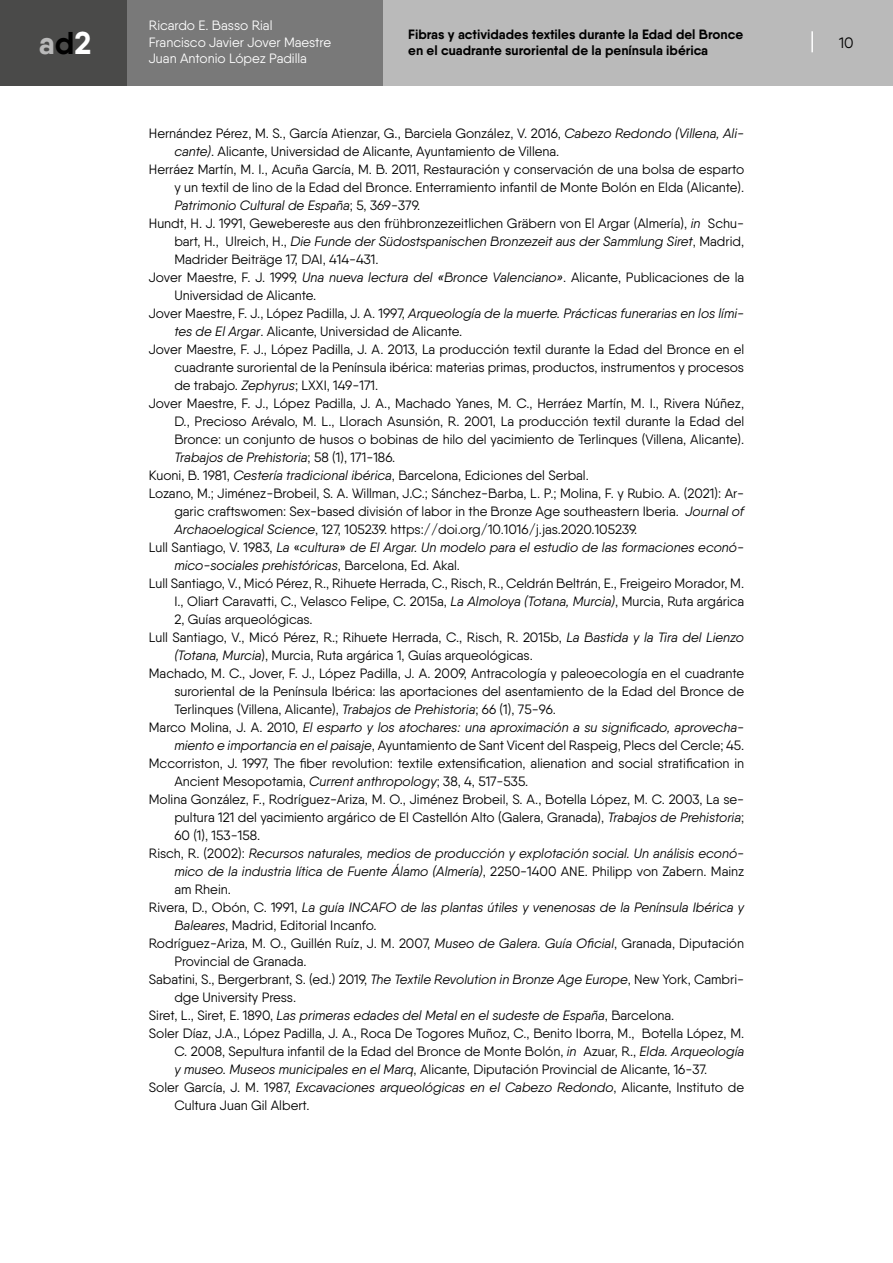
<style>
.page{position:relative;width:893px;height:1263px;background:#fff}
.page>*{position:absolute;margin:0;border:0;box-sizing:border-box;transform-origin:0 0}
.t1{font:700 31.5px "Qanelas";color:#bababa}
.t2{font:15px "Qanelas";color:#000}
.t3{font:13.5px "Qanelas";color:#000}
.t4{font:italic 13.5px "Qanelas";color:#000}
.t5{font:700 13.5px/16.5px "Qanelas";color:#000}
.t6{font:13.5px/16.5px "Qanelas";color:#fff}
.s1{color:#000}
.s2{color:#fff}
.s3{font-style:italic}
.s4{font-style:normal}
</style>
<div class="page">
<div style="left:0;top:0;width:128px;height:85px;background:#4a4a49"></div>
<div style="left:383px;top:0;width:510px;height:85px;background:#bababa"></div>
<div style="left:128px;top:0;width:255px;height:85px;background:#797979"></div>
<hr style="left:811px;top:31px;width:2px;height:21px;background:#fff">
<p class="t6" style="left:149px;top:17px;width:184px">Ricardo E. Basso Rial<br>Francisco Javier Jover Maestre<br>Juan Antonio López Padilla</p>
<p class="t5" style="left:408px;top:26px;width:336px">Fibras y actividades textiles durante la Edad del Bronce en el cuadrante suroriental de la península ibérica</p>
<h1 class="t1" style="left:39px;top:23px;width:54px">a<span class="s1">d</span><span class="s2">2</span></h1>
<p class="t2" style="left:839px;top:34px;width:16px">10</p>
<p class="t3" style="left:149px;top:125px;width:597px">Hernández Pérez, M. S., García Atienzar, G., Barciela González, V. 2016, <span class="s3">Cabezo Redondo (Villena, Ali-</span></p>
<p class="t3" style="left:174px;top:143px;width:386px"><span class="s3">cante)</span>. Alicante, Universidad de Alicante, Ayuntamiento de Villena.</p>
<p class="t3" style="left:149px;top:161px;width:597px">Herráez Martín, M. I., Acuña García, M. B. 2011, Restauración y conservación de una bolsa de esparto</p>
<p class="t3" style="left:174px;top:179px;width:571px">y un textil de lino de la Edad del Bronce. Enterramiento infantil de Monte Bolón en Elda (Alicante).</p>
<p class="t4" style="left:174px;top:197px;width:247px">Patrimonio Cultural de España<span class="s4">; 5, 369-379.</span></p>
<p class="t3" style="left:149px;top:215px;width:597px">Hundt, H. J. 1991, Gewebereste aus den frühbronzezeitlichen Gräbern von El Argar (Almería), <span class="s3">in</span> Schu-</p>
<p class="t4" style="left:174px;top:233px;width:571px"><span class="s4">bart, H., Ulreich, H.,</span> Die Funde der Südostspanischen Bronzezeit aus der Sammlung Siret<span class="s4">, Madrid,</span></p>
<p class="t3" style="left:174px;top:251px;width:206px">Madrider Beiträge 17, DAI, 414-431.</p>
<p class="t3" style="left:149px;top:269px;width:597px">Jover Maestre, F. J. 1999, <span class="s3">Una nueva lectura del «Bronce Valenciano»</span>. Alicante, Publicaciones de la</p>
<p class="t3" style="left:174px;top:287px;width:143px">Universidad de Alicante.</p>
<p class="t4" style="left:149px;top:305px;width:597px"><span class="s4">Jover Maestre, F. J., López Padilla, J. A. 1997,</span> Arqueología de la muerte. Prácticas funerarias en los lími-</p>
<p class="t3" style="left:174px;top:323px;width:289px"><span class="s3">tes de El Argar</span>. Alicante, Universidad de Alicante.</p>
<p class="t3" style="left:149px;top:341px;width:597px">Jover Maestre, F. J., López Padilla, J. A. 2013, La producción textil durante la Edad del Bronce en el</p>
<p class="t3" style="left:174px;top:359px;width:571px">cuadrante suroriental de la Península ibérica: materias primas, productos, instrumentos y procesos</p>
<p class="t3" style="left:174px;top:377px;width:205px">de trabajo. <span class="s3">Zephyrus</span>; LXXI, 149-171.</p>
<p class="t3" style="left:149px;top:395px;width:597px">Jover Maestre, F. J., López Padilla, J. A., Machado Yanes, M. C., Herráez Martín, M. I., Rivera Núñez,</p>
<p class="t3" style="left:174px;top:413px;width:571px">D., Precioso Arévalo, M. L., Llorach Asunsión, R. 2001, La producción textil durante la Edad del</p>
<p class="t3" style="left:174px;top:431px;width:571px">Bronce: un conjunto de husos o bobinas de hilo del yacimiento de Terlinques (Villena, Alicante).</p>
<p class="t4" style="left:174px;top:449px;width:222px">Trabajos de Prehistoria<span class="s4">; 58 (1), 171-186.</span></p>
<p class="t3" style="left:149px;top:467px;width:441px">Kuoni, B. 1981, <span class="s3">Cestería tradicional ibérica</span>, Barcelona, Ediciones del Serbal.</p>
<p class="t3" style="left:149px;top:485px;width:597px">Lozano, M.; Jiménez-Brobeil, S. A. Willman, J.C.; Sánchez-Barba, L. P.; Molina, F. y Rubio. A. (2021): Ar-</p>
<p class="t3" style="left:174px;top:503px;width:571px">garic craftswomen: Sex-based división of labor in the Bronze Age southeastern Iberia. <span class="s3">Journal of</span></p>
<p class="t3" style="left:174px;top:521px;width:465px"><span class="s3">Archaoelogical Science</span>, 127, 105239. https://doi.org/10.1016/j.jas.2020.105239.</p>
<p class="t4" style="left:149px;top:539px;width:597px"><span class="s4">Lull Santiago, V. 1983,</span> La <span class="s4">«</span>cultura<span class="s4">»</span> de El Argar. Un modelo para el estudio de las formaciones econó-</p>
<p class="t4" style="left:174px;top:557px;width:287px">mico-sociales prehistóricas<span class="s4">, Barcelona, Ed. Akal.</span></p>
<p class="t3" style="left:149px;top:575px;width:597px">Lull Santiago, V., Micó Pérez, R., Rihuete Herrada, C., Risch, R., Celdrán Beltrán, E., Freigeiro Morador, M.</p>
<p class="t3" style="left:174px;top:593px;width:571px">I., Oliart Caravatti, C., Velasco Felipe, C. 2015a, <span class="s3">La Almoloya (Totana, Murcia)</span>, Murcia, Ruta argárica</p>
<p class="t3" style="left:174px;top:611px;width:140px">2, Guías arqueológicas.</p>
<p class="t3" style="left:149px;top:629px;width:597px">Lull Santiago, V., Micó Pérez, R.; Rihuete Herrada, C., Risch, R. 2015b, <span class="s3">La Bastida y la Tira del Lienzo</span></p>
<p class="t3" style="left:174px;top:647px;width:360px"><span class="s3">(Totana, Murcia</span>), Murcia, Ruta argárica 1, Guías arqueológicas.</p>
<p class="t3" style="left:149px;top:665px;width:597px">Machado, M. C., Jover, F. J., López Padilla, J. A. 2009, Antracología y paleoecología en el cuadrante</p>
<p class="t3" style="left:174px;top:683px;width:571px">suroriental de la Península Ibérica: las aportaciones del asentamiento de la Edad del Bronce de</p>
<p class="t3" style="left:174px;top:701px;width:383px">Terlinques (Villena, Alicante), <span class="s3">Trabajos de Prehistoria</span>; 66 (1), 75-96.</p>
<p class="t4" style="left:149px;top:719px;width:597px"><span class="s4">Marco Molina, J. A. 2010,</span> El esparto y los atochares: una aproximación a su significado, aprovecha-</p>
<p class="t3" style="left:174px;top:737px;width:571px"><span class="s3">miento e importancia en el paisaje</span>, Ayuntamiento de Sant Vicent del Raspeig, Plecs del Cercle; 45.</p>
<p class="t3" style="left:149px;top:755px;width:597px">Mccorriston, J. 1997, The fiber revolution: textile extensification, alienation and social stratification in</p>
<p class="t3" style="left:174px;top:773px;width:355px">Ancient Mesopotamia, <span class="s3">Current anthropology</span>; 38, 4, 517-535.</p>
<p class="t3" style="left:149px;top:791px;width:597px">Molina González, F., Rodríguez-Ariza, M. O., Jiménez Brobeil, S. A., Botella López, M. C. 2003, La se-</p>
<p class="t3" style="left:174px;top:809px;width:571px">pultura 121 del yacimiento argárico de El Castellón Alto (Galera, Granada), <span class="s3">Trabajos de Prehistoria</span>;</p>
<p class="t3" style="left:174px;top:827px;width:87px">60 (1), 153-158.</p>
<p class="t4" style="left:149px;top:845px;width:597px"><span class="s4">Risch, R. (2002):</span> Recursos naturales, medios de producción y explotación social. Un análisis econó-</p>
<p class="t4" style="left:174px;top:863px;width:571px">mico de la industria lítica de Fuente Álamo (Almería)<span class="s4">, 2250-1400 ANE. Philipp von Zabern. Mainz</span></p>
<p class="t3" style="left:174px;top:881px;width:58px">am Rhein.</p>
<p class="t4" style="left:149px;top:899px;width:597px"><span class="s4">Rivera, D., Obón, C. 1991,</span> La guía INCAFO de las plantas útiles y venenosas de la Península Ibérica y</p>
<p class="t3" style="left:174px;top:917px;width:204px"><span class="s3">Baleares</span>, Madrid, Editorial Incanfo.</p>
<p class="t3" style="left:149px;top:935px;width:597px">Rodríguez-Ariza, M. O., Guillén Ruíz, J. M. 2007, <span class="s3">Museo de Galera. Guía Oficial</span>, Granada, Diputación</p>
<p class="t3" style="left:174px;top:953px;width:134px">Provincial de Granada.</p>
<p class="t3" style="left:149px;top:971px;width:597px">Sabatini, S., Bergerbrant, S. (ed.) 2019, <span class="s3">The Textile Revolution in Bronze Age Europe</span>, New York, Cambri-</p>
<p class="t3" style="left:174px;top:989px;width:123px">dge University Press.</p>
<p class="t4" style="left:149px;top:1007px;width:527px"><span class="s4">Siret, L., Siret, E. 1890,</span> Las primeras edades del Metal en el sudeste de España<span class="s4">, Barcelona.</span></p>
<p class="t3" style="left:149px;top:1025px;width:597px">Soler Díaz, J.A., López Padilla, J. A., Roca De Togores Muñoz, C., Benito Iborra, M., Botella López, M.</p>
<p class="t3" style="left:174px;top:1043px;width:571px">C. 2008, Sepultura infantil de la Edad del Bronce de Monte Bolón, <span class="s3">in</span> Azuar, R., <span class="s3">Elda. Arqueología</span></p>
<p class="t3" style="left:174px;top:1061px;width:534px"><span class="s3">y museo. Museos municipales en el Marq</span>, Alicante, Diputación Provincial de Alicante, 16-37.</p>
<p class="t3" style="left:149px;top:1079px;width:597px">Soler García, J. M. 1987, <span class="s3">Excavaciones arqueológicas en el Cabezo Redondo</span>, Alicante, Instituto de</p>
<p class="t3" style="left:174px;top:1097px;width:137px">Cultura Juan Gil Albert.</p>
</div>
